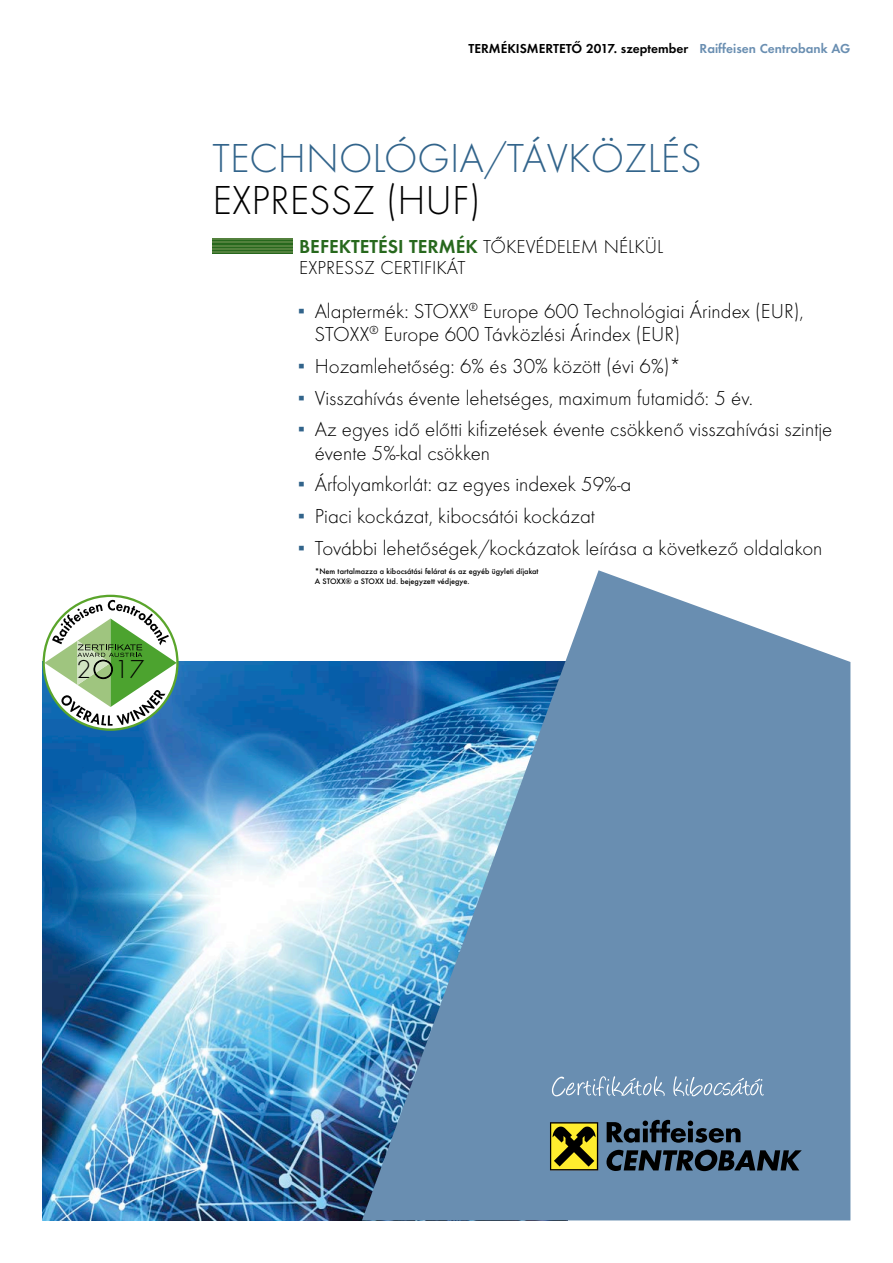
<style>
.page{position:relative;width:893px;height:1263px;background:#fff}
.page>*{position:absolute;margin:0;border:0;box-sizing:border-box;transform-origin:0 0}
.t1{font:300 42px "Futura TCE";color:#32648b}
.t2{font:300 42px "Futura TCE";color:#000}
.t3{font:300 23.7px "Futura";color:#000}
.t4{font:300 21px/23.2px "Futura TCE";color:#000}
.t5{font:600 19.5px "Futura TCE";color:#27681d}
.t6{font:300 19.5px "Futura TCE";color:#000}
.t7{font:600 13.5px "Futura TCE";color:#000}
.t8{font:500 8.25px/10.5px "Futura TCE";color:#000}
.s1{color:#698eb1}
.s2{font-weight:300;color:#000}
.s3{font-family:"Trebuchet MS";font-weight:400;color:#32648b}
</style>
<div class="page">
<img style="left:43px;top:662px;width:319px;height:558px">
<svg style="left:362px;top:570px;width:488px;height:650px;background:#799ebe"></svg>
<div style="left:213px;top:238px;width:80px;height:15px;background:#27681d"></div>
<hr style="left:213px;top:241px;width:80px;height:2px;background:#53813d">
<hr style="left:213px;top:238px;width:80px;height:2px;background:#53813d">
<hr style="left:213px;top:251px;width:80px;height:2px;background:#53813d">
<hr style="left:213px;top:245px;width:80px;height:2px;background:#53813d">
<hr style="left:213px;top:248px;width:80px;height:2px;background:#53813d">
<svg style="left:550px;top:1122px;width:48px;height:48px"></svg>
<div style="left:551px;top:1123px;width:46px;height:46px;background:#ffed2e"></div>
<svg style="left:552px;top:1126px;width:44px;height:40px"></svg>
<svg style="left:607px;top:1120px;width:133px;height:23px;background:#384c5f"></svg>
<svg style="left:606px;top:1150px;width:196px;height:21px;background:#2e3e4d"></svg>
<svg style="left:552px;top:1076px;width:212px;height:20px;background:#85a3bf"></svg>
<svg style="left:44px;top:600px;width:133px;height:126px"></svg>
<p class="t3" style="left:76px;top:655px;width:69px">2 17</p>
<p class="t7" style="left:469px;top:40px;width:383px">Termékismertető 2017. szeptember <span class="s1">Raiffeisen Centrobank AG</span></p>
<h1 class="t1" style="left:213px;top:134px;width:483px">Tech no lógia/távközlés</h1>
<h1 class="t2" style="left:213px;top:176px;width:21px">express</h1>
<h1 class="t2" style="left:352px;top:176px;width:130px">z (HUF)</h1>
<p class="t6" style="left:299px;top:256px;width:20px">Express</p>
<p class="t6" style="left:364px;top:256px;width:93px">z certifikát</p>
<p class="t5" style="left:299px;top:235px;width:366px">befektetési termék <span class="s2">tőkevédelem nélkül</span></p>
<p class="t4" style="left:315px;top:299px;width:491px;text-indent:-17px"><span class="s3">▪</span> Alaptermék: STOXX<sup>®</sup> Europe 600 Technológiai Árindex (EUR),<br>STOXX<sup>®</sup> Europe 600 Távközlési Árindex (EUR)</p>
<p class="t4" style="left:298px;top:354px;width:385px"><span class="s3">▪</span> Hozamlehetőség: 6% és 30% között (évi 6%)*</p>
<p class="t4" style="left:298px;top:386px;width:457px"><span class="s3">▪</span> Visszahívás évente lehetséges, maximum futamidő: 5 év.</p>
<p class="t4" style="left:315px;top:418px;width:519px;text-indent:-17px"><span class="s3">▪</span> Az egyes idő előtti kifizetések évente csökkenő visszahívási szintje évente 5%-kal csökken</p>
<p class="t4" style="left:298px;top:473px;width:335px"><span class="s3">▪</span> Árfolyamkorlát: az egyes indexek 59%-a</p>
<p class="t4" style="left:298px;top:505px;width:299px"><span class="s3">▪</span> Piaci kockázat, kibocsátói kockázat</p>
<p class="t4" style="left:298px;top:536px;width:526px"><span class="s3">▪</span> További lehetőségek/kockázatok leírása a következő oldalakon</p>
<p class="t8" style="left:315px;top:566px;width:225px">*Nem tartalmazza a kibocsátási felárat és az egyéb ügyleti díjakat<br>A STOXX® a STOXX Ltd. bejegyzett védjegye.</p>
</div>
